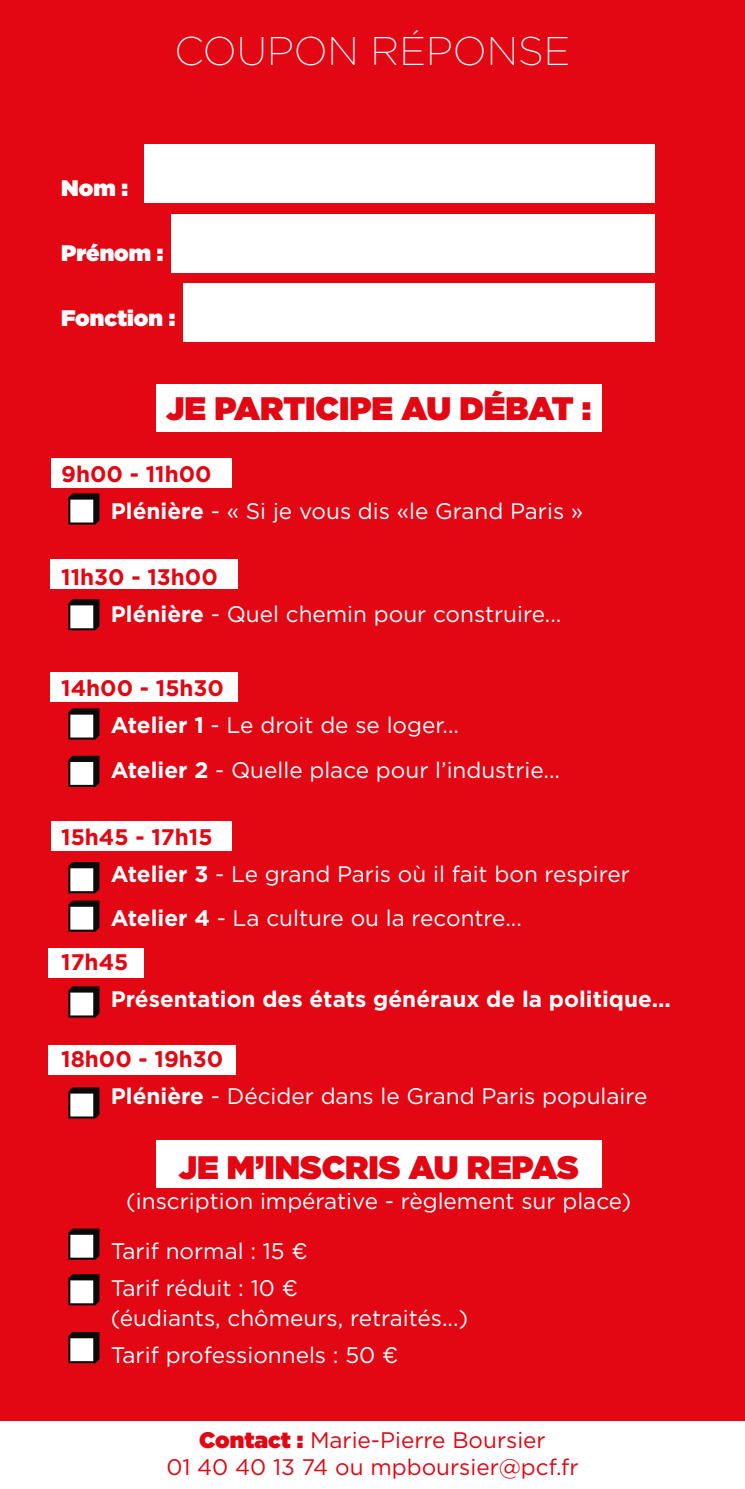
<style>
.page{position:relative;width:745px;height:1489px;background:#fff}
.page>*{position:absolute;margin:0;border:0;box-sizing:border-box;transform-origin:0 0}
.corps{font:200 40px "Gotham";color:#fff}
.corps-2{font:900 32.5px "Gotham";color:#e30613}
.corps-3{font:22.5px/30px "Gotham";color:#fff}
.corps-4{font:700 22.5px "Gotham";color:#e30613}
.corps-5{font:22.5px "Gotham";color:#e30613}
.corps-6{font:700 22.5px "Gotham";color:#fff}
.corps-7{font:900 22.5px "Gotham";color:#fff}
.s1{font-weight:700}
.s2{font-weight:700;color:#e30613}
.s3{font-weight:900}
</style>
<div class="page">
<div style="left:0;top:0;width:744px;height:1488px;background:#e30613"></div>
<div style="left:156px;top:385px;width:445px;height:47px;background:#fff"></div>
<div style="left:156px;top:1139px;width:445px;height:47px;background:#fff"></div>
<div style="left:49px;top:1044px;width:187px;height:30px;background:#fff"></div>
<div style="left:49px;top:947px;width:95px;height:30px;background:#fff"></div>
<div style="left:50px;top:458px;width:181px;height:30px;background:#fff"></div>
<div style="left:50px;top:559px;width:187px;height:30px;background:#fff"></div>
<div style="left:50px;top:672px;width:187px;height:30px;background:#fff"></div>
<div style="left:50px;top:820px;width:181px;height:30px;background:#fff"></div>
<svg style="left:68px;top:493px;width:31px;height:31px"></svg>
<svg style="left:68px;top:708px;width:31px;height:31px"></svg>
<svg style="left:68px;top:986px;width:31px;height:31px"></svg>
<svg style="left:68px;top:1087px;width:31px;height:31px"></svg>
<svg style="left:68px;top:862px;width:31px;height:31px"></svg>
<svg style="left:68px;top:755px;width:31px;height:32px"></svg>
<svg style="left:68px;top:900px;width:31px;height:31px"></svg>
<svg style="left:68px;top:1228px;width:31px;height:31px"></svg>
<svg style="left:68px;top:1274px;width:31px;height:31px"></svg>
<svg style="left:68px;top:1332px;width:31px;height:30px"></svg>
<svg style="left:68px;top:599px;width:31px;height:31px"></svg>
<div style="left:144px;top:145px;width:510px;height:58px;background:#fff"></div>
<div style="left:171px;top:214px;width:483px;height:58px;background:#fff"></div>
<div style="left:184px;top:283px;width:470px;height:58px;background:#fff"></div>
<div style="left:0;top:1420px;width:744px;height:68px;background:#fff"></div>
<p class="corps" style="left:174px;top:26px;width:397px">COUPON RÉPONSE</p>
<p class="corps-7" style="left:61px;top:172px;width:68px">Nom :</p>
<p class="corps-7" style="left:61px;top:237px;width:104px">Prénom :</p>
<p class="corps-7" style="left:61px;top:302px;width:116px">Fonction :</p>
<p class="corps-2" style="left:166px;top:385px;width:426px">JE PARTICIPE AU DÉBAT :</p>
<p class="corps-4" style="left:61px;top:459px;width:152px">9h00 - 11h00</p>
<p class="corps-3" style="left:111px;top:496px;width:473px"><span class="s1">Plénière</span> - « Si je vous dis «le Grand Paris »</p>
<p class="corps-4" style="left:61px;top:562px;width:158px">11h30 - 13h00</p>
<p class="corps-3" style="left:111px;top:598px;width:534px"><span class="s1">Plénière</span> - Quel chemin pour construire... <span class="s2">4h30 -</span></p>
<p class="corps-4" style="left:61px;top:673px;width:164px">14h00 - 15h30</p>
<p class="corps-3" style="left:111px;top:709px;width:349px"><span class="s1">Atelier 1</span> - Le droit de se loger...</p>
<p class="corps-3" style="left:111px;top:754px;width:450px"><span class="s1">Atelier 2</span> - Quelle place pour l’industrie...</p>
<p class="corps-4" style="left:61px;top:821px;width:153px">15h45 - 17h15</p>
<p class="corps-3" style="left:111px;top:858px;width:520px"><span class="s1">Atelier 3</span> - Le grand Paris où il fait bon respirer</p>
<p class="corps-3" style="left:111px;top:902px;width:412px"><span class="s1">Atelier 4</span> - La culture ou la recontre...</p>
<p class="corps-4" style="left:61px;top:947px;width:69px">17h45</p>
<p class="corps-6" style="left:111px;top:984px;width:561px">Présentation des états généraux de la politique...</p>
<p class="corps-4" style="left:61px;top:1044px;width:164px">18h00 - 19h30</p>
<p class="corps-3" style="left:111px;top:1080px;width:537px"><span class="s1">Plénière</span> - Décider dans le Grand Paris populaire</p>
<p class="corps-2" style="left:178px;top:1143px;width:401px">JE M’INSCRIS AU REPAS</p>
<p class="corps-3" style="left:126px;top:1185px;width:506px">(inscription impérative - règlement sur place)</p>
<p class="corps-3" style="left:111px;top:1235px;width:198px">Tarif normal : 15 €</p>
<p class="corps-3" style="left:111px;top:1272px;width:359px">Tarif réduit : 10 €<br>(éudiants, chômeurs, retraités...)</p>
<p class="corps-3" style="left:111px;top:1339px;width:289px">Tarif professionnels : 50 €</p>
<p class="corps-5" style="left:199px;top:1425px;width:348px"><span class="s3">Contact :</span> Marie-Pierre Boursier</p>
<p class="corps-5" style="left:166px;top:1452px;width:413px">01 40 40 13 74 ou mpboursier@pcf.fr</p>
</div>
